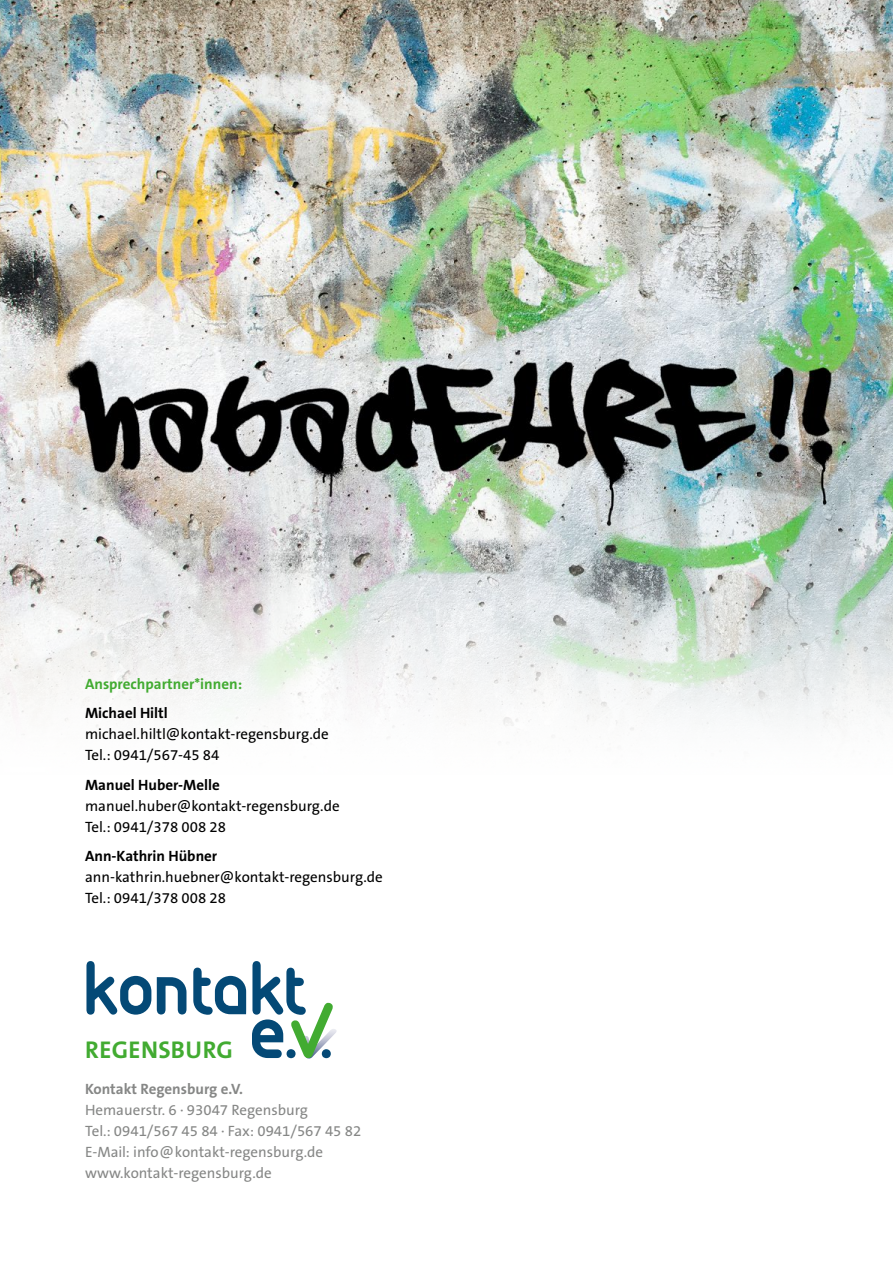
<style>
.page{position:relative;width:893px;height:1263px;background:#fff}
.page>*{position:absolute;margin:0;border:0;box-sizing:border-box;transform-origin:0 0}
.t1{font:700 24.3px "The Sans B W7";letter-spacing:.015em;color:#42ab31}
.t2{font:15px/21px "The Sans B W5 Plain";color:#000}
.t3{font:15px/21px "The Sans B W5 Plain";color:#868786}
.t4{font:700 15px "The Sans B W7";color:#000}
.t5{font:700 15px "The Sans B W7";color:#42ab31}
.t6{font:700 15px "The Sans B W7";color:#868786}
</style>
<div class="page">
<svg style="left:157px;top:985px;width:29px;height:29px"></svg>
<svg style="left:193px;top:985px;width:53px;height:30px"></svg>
<svg style="left:86px;top:985px;width:65px;height:30px"></svg>
<svg style="left:252px;top:985px;width:85px;height:74px"></svg>
<img style="left:0;top:0;width:893px;height:985px">
<p class="t5" style="left:85px;top:674px;width:159px">Ansprechpartner*innen:</p>
<p class="t4" style="left:85px;top:703px;width:84px">Michael Hiltl</p>
<p class="t2" style="left:85px;top:724px;width:245px">michael.hiltl@kontakt-regensburg.de<br>Tel.: 0941/567-45 84</p>
<p class="t4" style="left:85px;top:775px;width:136px">Manuel Huber-Melle</p>
<p class="t2" style="left:85px;top:795px;width:256px">manuel.huber@kontakt-regensburg.de<br>Tel.: 0941/378 008 28</p>
<p class="t4" style="left:85px;top:846px;width:134px">Ann-Kathrin Hübner</p>
<p class="t2" style="left:85px;top:867px;width:299px">ann-kathrin.huebner@kontakt-regensburg.de<br>Tel.: 0941/378 008 28</p>
<h1 class="t1" style="left:85px;top:1034px;width:149px">REGENSBURG</h1>
<p class="t6" style="left:85px;top:1079px;width:160px">Kontakt Regensburg e.V.</p>
<p class="t3" style="left:85px;top:1099px;width:278px">Hemauerstr. 6 · 93047 Regensburg<br>Tel.: 0941/567 45 84 · Fax: 0941/567 45 82<br>E-Mail: info@kontakt-regensburg.de www.kontakt-regensburg.de</p>
</div>
